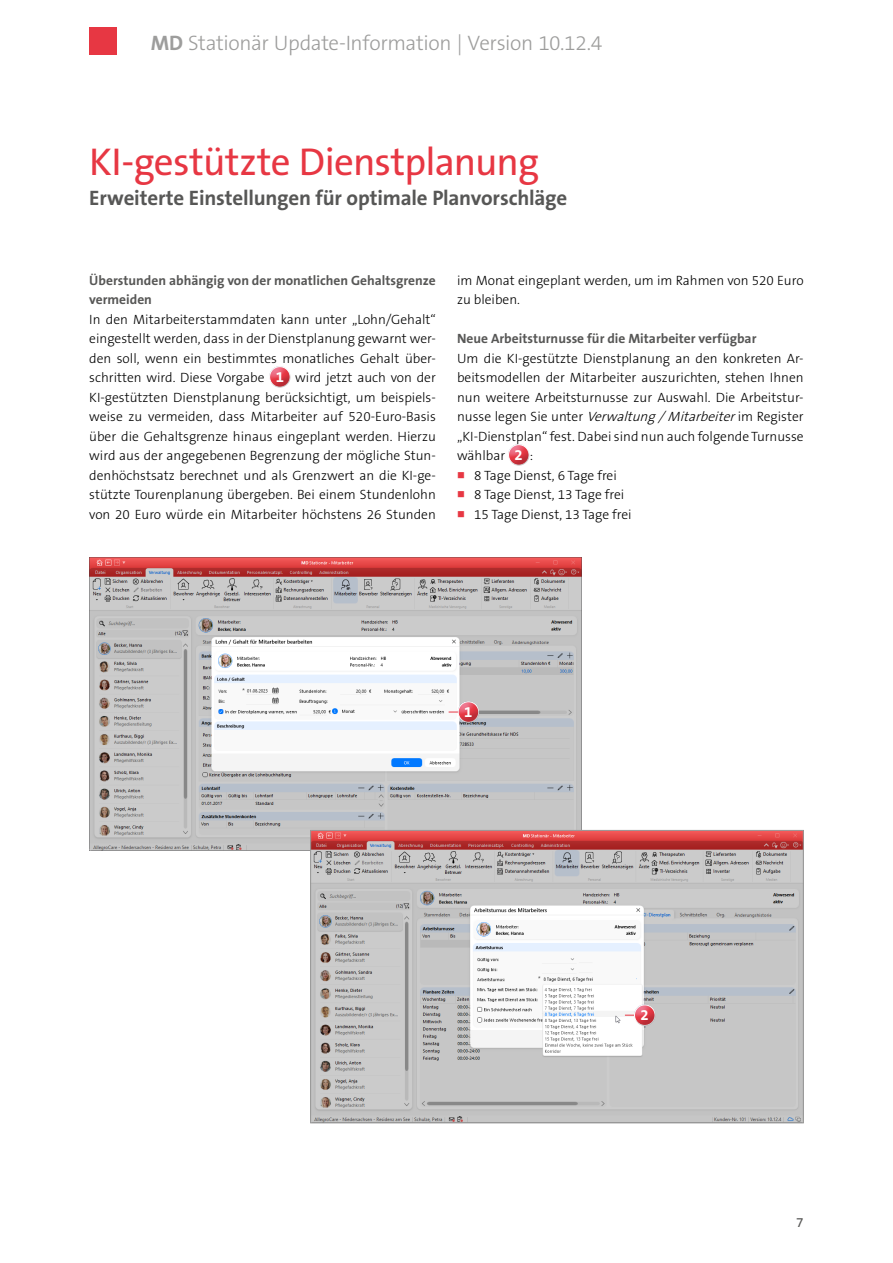
<style>
.page{position:relative;width:893px;height:1263px;background:#fff}
.page>*{position:absolute;margin:0;border:0;box-sizing:border-box;transform-origin:0 0}
.t1{font:39px "The Sans B5 Plain";letter-spacing:-.02em;color:#e73743}
.t2{font:700 21px "The Sans B7";letter-spacing:-.01em;color:#575756}
.t3{font:300 21px "The Sans B3";letter-spacing:-.015em;color:#9d9d9c}
.t4{font:700 15px "The Sans B7";color:#fff}
.t5{font:300 13.5px/19.5px "The Sans B3";color:#000;text-align:justify}
.t6{font:700 13.5px/19.5px "The Sans B7";color:#575756}
.t7{font:13.5px "The Sans B5 Plain";color:#575756}
.s1{font-family:"The Sans B7";font-weight:700}
.s2{font-family:"The Sans B7";font-weight:700;font-size:15px;color:#fff}
.s3{font-style:italic}
</style>
<div class="page">
<div style="left:89px;top:28px;width:28px;height:27px;background:#e73743"></div>
<div style="left:262px;top:365px;width:39px;height:25px;background:#000;opacity:.2"></div>
<div style="left:501px;top:443px;width:39px;height:25px;background:#000;opacity:.2"></div>
<img style="left:89px;top:558px;width:493px;height:292px">
<img style="left:312px;top:832px;width:490px;height:289px">
<div style="left:310px;top:830px;width:494px;height:293px;border:1px solid #9d9d9c"></div>
<div style="left:447px;top:692px;width:39px;height:33px;background:#7682a5;opacity:.75"></div>
<div style="left:451px;top:700px;width:39px;height:25px;background:#000;opacity:.2"></div>
<div style="left:623px;top:995px;width:39px;height:33px;background:#7682a5;opacity:.75"></div>
<div style="left:627px;top:1003px;width:39px;height:25px;background:#000;opacity:.2"></div>
<h2 class="t3" style="left:151px;top:32px;width:453px"><span class="s1">MD</span> Stationär Update-Information | Version 10.12.4</h2>
<h1 class="t1" style="left:89px;top:141px;width:451px">KI-gestützte Dienstplanung</h1>
<h2 class="t2" style="left:89px;top:186px;width:479px">Erweiterte Einstellungen für optimale Planvorschläge</h2>
<p class="t6" style="left:89px;top:271px;width:348px">Überstunden abhängig von der monatlichen Gehaltsgrenze vermeiden</p>
<p class="t5" style="left:89px;top:310px;width:348px">In den Mitarbeiterstammdaten kann unter „Lohn/Gehalt“ eingestellt werden, dass in der Dienstplanung gewarnt wer&shy;den soll, wenn ein bestimmtes monatliches Gehalt über&shy;schritten wird. Diese Vorgabe <span class="s2">1</span> wird jetzt auch von der KI-gestützten Dienstplanung berücksichtigt, um beispiels&shy;weise zu vermeiden, dass Mitarbeiter auf 520-Euro-Basis über die Gehaltsgrenze hinaus eingeplant werden. Hierzu wird aus der angegebenen Begrenzung der mögliche Stun&shy;denhöchstsatz berechnet und als Grenzwert an die KI-ge&shy;stützte Tourenplanung übergeben. Bei einem Stundenlohn von 20 Euro würde ein Mitarbeiter höchstens 26 Stunden</p>
<p class="t5" style="left:457px;top:271px;width:348px">im Monat eingeplant werden, um im Rahmen von 520 Euro zu bleiben.</p>
<p class="t6" style="left:457px;top:330px;width:301px">Neue Arbeitsturnusse für die Mitarbeiter verfügbar</p>
<p class="t5" style="left:457px;top:349px;width:348px">Um die KI-gestützte Dienstplanung an den konkreten Ar-</p>
<p class="t5" style="left:457px;top:369px;width:348px">beitsmodellen der Mitarbeiter auszurichten, stehen Ihnen</p>
<p class="t5" style="left:457px;top:388px;width:348px">nun weitere Arbeitsturnusse zur Auswahl. Die Arbeitstur-</p>
<p class="t5" style="left:457px;top:408px;width:348px">nusse legen Sie unter <span class="s3">Verwaltung/Mitarbeiter</span>im Register</p>
<p class="t5" style="left:457px;top:427px;width:348px">„KI-Dienstplan“ fest. Dabei sind nun auch folgende Turnusse</p>
<p class="t5" style="left:457px;top:447px;width:78px">wählbar <span class="s2">2</span> :</p>
<p class="t5" style="left:474px;top:466px;width:144px">8 Tage Dienst, 6 Tage frei</p>
<p class="t5" style="left:474px;top:486px;width:152px">8 Tage Dienst, 13 Tage frei</p>
<p class="t5" style="left:474px;top:505px;width:159px">15 Tage Dienst, 13 Tage frei</p>
<p class="t4" style="left:464px;top:704px;width:10px">1</p>
<p class="t4" style="left:641px;top:1007px;width:10px">2</p>
<p class="t7" style="left:796px;top:1215px;width:9px">7</p>
</div>
